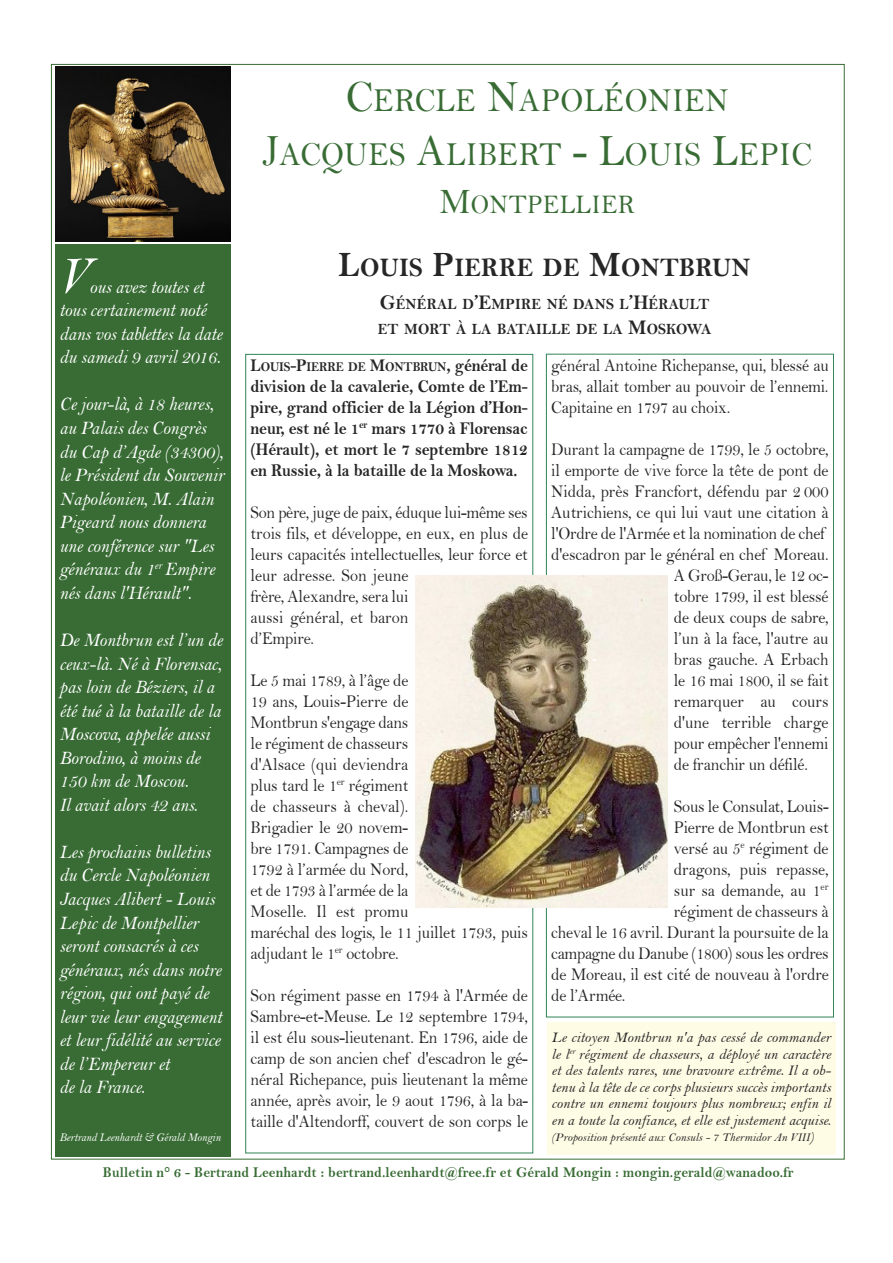
<style>
.page{position:relative;width:893px;height:1263px;background:#fff}
.page>*{position:absolute;margin:0;border:0;box-sizing:border-box;transform-origin:0 0}
.t1{font:54px "Bell MT Italic";color:#fff;scale:.93 1}
.t2{font:33.75px/54px "Bell";letter-spacing:.015em;color:#386c34;text-align:center;scale:.93 1}
.t3{font:27px "Bell MT Bold";letter-spacing:.015em;color:#272627;scale:.93 1}
.t4{font:27px "Bell";letter-spacing:.015em;color:#386c34;scale:.93 1}
.t5{font:19.5px/23.5px "Bell MT Italic";letter-spacing:-.005em;color:#fff;scale:.93 1}
.t6{font:18px/21px "Bell";letter-spacing:-.01em;color:#272627;scale:.91 1}
.t7{font:18px/21px "Bell MT Bold";letter-spacing:-.01em;color:#272627;text-align:justify;scale:.91 1}
.t8{font:15.75px/25.2px "Bell MT Bold";letter-spacing:.015em;color:#272627;scale:.93 1}
.t9{font:15px/16.5px "Bell MT Italic";color:#272627;text-align:justify}
.t10{font:15px "Bell MT Bold";letter-spacing:.01em;color:#386c34;scale:.93 1}
.t11{font:13.5px "Bell MT Bold";letter-spacing:-.015em;color:#272627;scale:.91 1}
.t12{font:12px "Bell MT Italic";color:#272627}
.t13{font:12px "Bell MT Italic";letter-spacing:-.005em;color:#fff;scale:.93 1}
.s1{font-size:45px}
.s2{font-size:36px}
.s3{font-size:21px}
.s4{font-size:18px}
.s5{font-size:13.5px}
</style>
<div class="page">
<img style="left:55px;top:67px;width:176px;height:174px">
<div style="left:55px;top:244px;width:176px;height:912px;background:#386c34"></div>
<img style="left:415px;top:575px;width:253px;height:333px">
<div style="left:547px;top:1022px;width:288px;height:133px;background:#fffce5"></div>
<h2 class="t2" style="left:263px;top:74px;width:591px"><span class="s1">C</span>ERCLE <span class="s1">N</span>APOLÉONIEN<br><span class="s1">J</span>ACQUES <span class="s1">A</span>LIBERT <span class="s1">- L</span>OUIS <span class="s1">L</span>EPIC</h2>
<h3 class="t4" style="left:439px;top:190px;width:211px"><span class="s2">M</span>ONTPELLIER</h3>
<h3 class="t3" style="left:338px;top:253px;width:444px"><span class="s2">L</span>OUIS <span class="s2">P</span>IERRE DE <span class="s2">M</span>ONTBRUN</h3>
<p class="t8" style="left:378px;top:292px;width:360px"><span class="s3">G</span>ÉNÉRAL D<span class="s3">’E</span>MPIRE NÉ DANS L<span class="s3">’H</span>ÉRAULT<br>ET MORT À LA BATAILLE DE LA <span class="s3">M</span>OSKOWA</p>
<h1 class="t1" style="left:59px;top:247px;width:34px">V</h1>
<p class="t5" style="left:59px;top:275px;width:176px;text-indent:30px">ous avez toutes et tous certainement noté dans vos tablettes la date du samedi 9 avril 2016.</p>
<p class="t5" style="left:59px;top:393px;width:178px">Ce jour-là, à 18 heures, au Palais des Congrès du Cap d’Agde (34300), le Président du Souvenir<br>Napoléonien, M. Alain<br>Pigeard nous donnera une conférence sur "Les généraux du 1<sup>er</sup> Empire nés dans l'Hérault".</p>
<p class="t5" style="left:59px;top:629px;width:177px">De Montbrun est l’un de ceux-là. Né à Florensac, pas loin de Béziers, il a été tué à la bataille de la<br>Moscova, appelée aussi<br>Borodino, à moins de<br>150 km de Moscou.<br>Il avait alors 42 ans.</p>
<p class="t5" style="left:59px;top:841px;width:176px">Les prochains bulletins du Cercle Napoléonien<br>Jacques Alibert - Louis<br>Lepic de Montpellier seront consacrés à ces généraux, nés dans notre région, qui ont payé de leur vie leur engagement et leur fidélité au service de l’Empereur et<br>de la France.</p>
<p class="t13" style="left:59px;top:1130px;width:175px">Bertrand Leenhardt &amp; Gérald Mongin</p>
<p class="t10" style="left:103px;top:1165px;width:744px">Bulletin n° 6 - Bertrand Leenhardt : bertrand.leenhardt@free.fr et Gérald Mongin : mongin.gerald@wanadoo.fr</p>
<p class="t6" style="left:551px;top:355px;width:306px;text-align:justify">général Antoine Richepanse, qui, blessé au bras, allait tomber au pouvoir de l’ennemi.<br>Capitaine en 1797 au choix.</p>
<p class="t6" style="left:551px;top:439px;width:306px">Durant la campagne de 1799, le 5 octobre,</p>
<p class="t6" style="left:551px;top:460px;width:306px">il emporte de vive force la tête de pont de</p>
<p class="t6" style="left:551px;top:481px;width:306px">Nidda, près Francfort, défendu par 2 000</p>
<p class="t6" style="left:551px;top:502px;width:306px">Autrichiens, ce qui lui vaut une citation à</p>
<p class="t6" style="left:551px;top:523px;width:302px">l'Ordre de l'Armée et la nomination de chef</p>
<p class="t6" style="left:551px;top:544px;width:306px">d'escadron par le général en chef Moreau.</p>
<p class="t6" style="left:674px;top:565px;width:171px">A Groß-Gerau, le 12 oc-</p>
<p class="t6" style="left:674px;top:586px;width:171px">tobre 1799, il est blessé</p>
<p class="t6" style="left:674px;top:607px;width:171px">de deux coups de sabre,</p>
<p class="t6" style="left:674px;top:628px;width:171px">l’un à la face, l'autre au</p>
<p class="t6" style="left:674px;top:649px;width:171px">bras gauche. A Erbach</p>
<p class="t6" style="left:674px;top:670px;width:171px">le 16 mai 1800, il se fait</p>
<p class="t6" style="left:674px;top:691px;width:171px">remarquer au cours</p>
<p class="t6" style="left:674px;top:712px;width:171px">d'une terrible charge</p>
<p class="t6" style="left:674px;top:733px;width:171px">pour empêcher l'ennemi</p>
<p class="t6" style="left:674px;top:754px;width:149px">de franchir un défilé.</p>
<p class="t6" style="left:674px;top:796px;width:171px">Sous le Consulat, Louis-</p>
<p class="t6" style="left:674px;top:817px;width:171px">Pierre de Montbrun est</p>
<p class="t6" style="left:674px;top:838px;width:171px">versé au 5<sup>e</sup> régiment de</p>
<p class="t6" style="left:674px;top:859px;width:171px">dragons, puis repasse,</p>
<p class="t6" style="left:674px;top:880px;width:171px">sur sa demande, au 1<sup>er</sup></p>
<p class="t6" style="left:674px;top:901px;width:171px">régiment de chasseurs à</p>
<p class="t6" style="left:551px;top:922px;width:306px">cheval le 16 avril. Durant la poursuite de la</p>
<p class="t6" style="left:551px;top:943px;width:306px">campagne du Danube (1800) sous les ordres</p>
<p class="t6" style="left:551px;top:964px;width:306px">de Moreau, il est cité de nouveau à l'ordre</p>
<p class="t6" style="left:551px;top:985px;width:83px">de l’Armée.</p>
<p class="t11" style="left:250px;top:360px;width:306px"><span class="s4">L</span>OUIS<span class="s4">-P</span>IERRE DE <span class="s4">M</span>ONTBRUN<span class="s4">, général de</span></p>
<p class="t7" style="left:250px;top:377px;width:306px">division de la cavalerie, Comte de l’Em&shy;pire, grand officier de la Légion d’Hon&shy;neur, est né le 1<sup>er</sup> mars 1770 à Florensac (Hérault), et mort le 7 septembre 1812 en Russie, à la bataille de la Moskowa.</p>
<p class="t6" style="left:250px;top:503px;width:306px">Son père, juge de paix, éduque lui-même ses trois fils, et développe, en eux, en plus de leurs capacités intellectuelles, leur force et leur adresse. Son jeune<br>frère, Alexandre, sera lui<br>aussi général, et baron<br>d’Empire.</p>
<p class="t6" style="left:250px;top:671px;width:306px">Le 5 mai 1789, à l’âge de<br>19 ans, Louis-Pierre de<br>Montbrun s'engage dans<br>le régiment de chasseurs<br>d'Alsace (qui deviendra<br>plus tard le 1<sup>er</sup> régiment<br>de chasseurs à cheval).<br>Brigadier le 20 novem-<br>bre 1791. Campagnes de<br>1792 à l’armée du Nord,<br>et de 1793 à l’armée de la<br>Moselle. Il est promu<br>maréchal des logis, le 11 juillet 1793, puis adjudant le 1<sup>er</sup> octobre.</p>
<p class="t6" style="left:250px;top:986px;width:306px;text-align:justify">Son régiment passe en 1794 à l'Armée de Sambre-et-Meuse. Le 12 septembre 1794, il est élu sous-lieutenant. En 1796, aide de camp de son ancien chef d'escadron le gé&shy;néral Richepance, puis lieutenant la même année, après avoir, le 9 aout 1796, à la ba&shy;taille d'Altendorff, couvert de son corps le</p>
<p class="t9" style="left:551px;top:1030px;width:281px">Le citoyen Montbrun n'a pas cessé de commander le l<sup>er</sup> régiment de chasseurs, a déployé un caractère et des talents rares, une bravoure extrême. Il a ob&shy;tenu à la tête de ce corps plusieurs succès importants contre un ennemi toujours plus nombreux; enfin il en a toute la confiance, et elle est justement acquise.</p>
<p class="t12" style="left:551px;top:1131px;width:264px">(Proposition présenté aux Consuls - 7 Thermidor An VIII<span class="s5">)</span></p>
</div>
